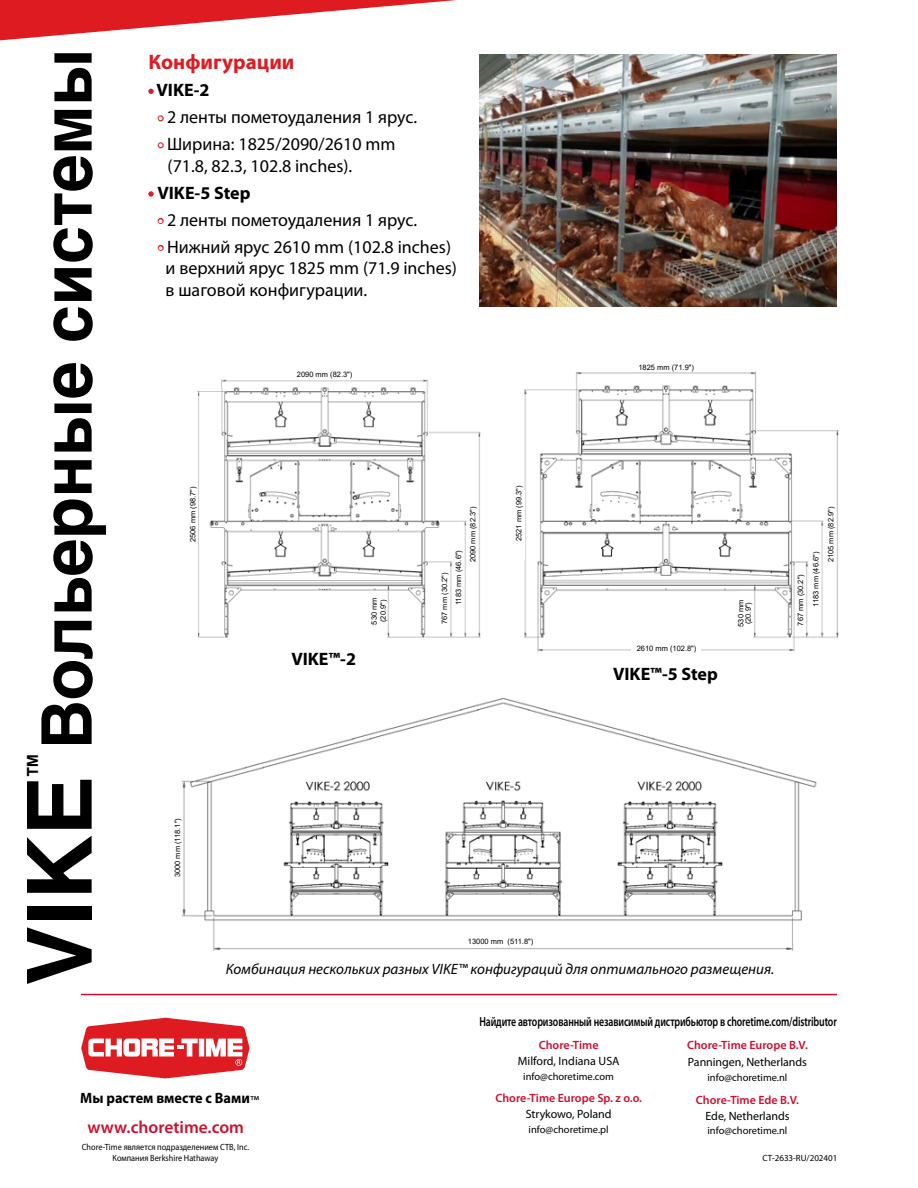
<style>
.page{position:relative;width:918px;height:1188px;background:#fff}
.page>*{position:absolute;margin:0;border:0;box-sizing:border-box;transform-origin:0 0}
.t1{font:700 69.9px "Helvetica LT Std";letter-spacing:-.005em;color:#000}
.t2{font:700 27px "Arial";color:#000}
.t3{font:700 21px "Myriad Pro";color:#df1b22}
.t4{font:18px/21.6px "Myriad Pro";color:#000}
.t5{font:700 18px "Myriad Pro";color:#000}
.t6{font:600 17.4px "Myriad Pro";color:#ce0e2d}
.t7{font:italic 15px "Myriad Pro";color:#000}
.t8{font:700 15px "Myriad Pro";color:#000;scale:.96 1}
.t9{font:600 13.2px "Myriad Pro";letter-spacing:-.01em;color:#000;scale:.74 1}
.t10{font:600 12px "Myriad Pro";color:#ce0e2d}
.t11{font:12px "Myriad Pro";letter-spacing:-.005em;color:#000}
.t12{font:10.5px "Myriad Pro";color:#000}
.t13{font:9px/10.8px "Myriad Pro";color:#000;text-align:center;scale:.92 1}
.t14{font:9px "Myriad Pro";color:#000}
.t15{font:7.5px/7.5px "Arial";color:#000;text-align:center}
.s1{font-size:90px}
.s2{font-weight:400;color:#df1b22}
.s3{color:#df1b22}
</style>
<div class="page">
<img style="left:479px;top:54px;width:358px;height:253px">
<svg style="left:0;top:0;width:457px;height:40px"></svg>
<img style="left:182px;top:698px;width:635px;height:253px">
<div style="left:467px;top:932px;width:69px;height:14px;background:#fff"></div>
<div style="left:451px;top:939px;width:100px;height:8px;background:#fff"></div>
<div style="left:168px;top:813px;width:15px;height:70px;background:#fff"></div>
<img style="left:524px;top:371px;width:315px;height:281px">
<div style="left:631px;top:641px;width:70px;height:14px;background:#fff"></div>
<div style="left:511px;top:491px;width:14px;height:69px;background:#fff"></div>
<div style="left:579px;top:364px;width:175px;height:8px;background:#fff"></div>
<div style="left:738px;top:591px;width:16px;height:44px;background:#fff"></div>
<div style="left:798px;top:567px;width:7px;height:66px;background:#fff"></div>
<div style="left:813px;top:524px;width:8px;height:111px;background:#fff"></div>
<div style="left:828px;top:434px;width:8px;height:201px;background:#fff"></div>
<img style="left:197px;top:386px;width:284px;height:252px">
<img style="left:221px;top:379px;width:208px;height:7px">
<div style="left:190px;top:392px;width:8px;height:245px;background:#fff"></div>
<div style="left:371px;top:591px;width:16px;height:40px;background:#fff"></div>
<div style="left:442px;top:570px;width:7px;height:57px;background:#fff"></div>
<div style="left:456px;top:549px;width:7px;height:57px;background:#fff"></div>
<div style="left:470px;top:434px;width:8px;height:201px;background:#fff"></div>
<hr style="left:81px;top:994px;width:756px;height:1px;background:#ce0e2d">
<svg style="left:81px;top:1018px;width:169px;height:60px"></svg>
<h1 class="t1" style="left:24px;top:986px;width:938px;rotate:-90deg"><span class="s1">VIKE</span> Вольерные системы</h1>
<h2 class="t2" style="left:18px;top:779px;width:28px;rotate:-90deg">™</h2>
<h3 class="t3" style="left:148px;top:48px;width:148px">Конфигурации</h3>
<h3 class="t5" style="left:148px;top:78px;width:63px"><span class="s2">•</span> VIKE-2</h3>
<h3 class="t4" style="left:158px;top:106px;width:261px"><span class="s3">•</span> 2 ленты пометоудаления 1 ярус.</h3>
<h3 class="t4" style="left:168px;top:133px;width:229px;text-indent:-9px"><span class="s3">•</span> Ширина: 1825/2090/2610 mm (71.8, 82.3, 102.8 inches).</h3>
<h3 class="t5" style="left:148px;top:181px;width:103px"><span class="s2">•</span> VIKE-5 Step</h3>
<h3 class="t4" style="left:158px;top:209px;width:261px"><span class="s3">•</span> 2 ленты пометоудаления 1 ярус.</h3>
<h3 class="t4" style="left:166px;top:236px;width:293px;text-indent:-7px"><span class="s3">•</span> Нижний ярус 2610 mm (102.8 inches) и верхний ярус 1825 mm (71.9 inches) в шаговой конфигурации.</h3>
<p class="t15" style="left:297px;top:371px;width:57px">2090 mm (82.3")</p>
<p class="t15" style="left:189px;top:542px;width:57px;rotate:-90deg">2506 mm (98.7")</p>
<h3 class="t5" style="left:291px;top:647px;width:66px">VIKE™-2</h3>
<p class="t15" style="left:369px;top:625px;width:29px;line-height:9px;rotate:-90deg">530 mm (20.9")</p>
<p class="t15" style="left:469px;top:562px;width:57px;rotate:-90deg">2090 mm (82.3")</p>
<p class="t15" style="left:455px;top:605px;width:57px;rotate:-90deg">1183 mm (46.6")</p>
<p class="t15" style="left:441px;top:624px;width:53px;rotate:-90deg">767 mm (30.2")</p>
<p class="t15" style="left:515px;top:541px;width:57px;rotate:-90deg">2521 mm (99.3")</p>
<p class="t15" style="left:638px;top:363px;width:57px">1825 mm (71.9")</p>
<p class="t15" style="left:637px;top:645px;width:61px">2610 mm (102.8")</p>
<h3 class="t5" style="left:613px;top:662px;width:106px">VIKE™-5 Step</h3>
<p class="t15" style="left:737px;top:627px;width:29px;rotate:-90deg">530 mm (20.9")</p>
<p class="t15" style="left:797px;top:626px;width:53px;rotate:-90deg">767 mm (30.2")</p>
<p class="t15" style="left:827px;top:562px;width:57px;rotate:-90deg">2105 mm (82.9")</p>
<p class="t15" style="left:812px;top:607px;width:57px;rotate:-90deg">1183 mm (46.6")</p>
<p class="t15" style="left:174px;top:877px;width:61px;rotate:-90deg">3000 mm (118.1")</p>
<p class="t15" style="left:468px;top:938px;width:67px">13000 mm (511.8")</p>
<h3 class="t7" style="left:226px;top:960px;width:550px">Комбинация нескольких разных VIKE™ конфигураций для оптимального размещения.</h3>
<h3 class="t9" style="left:479px;top:1013px;width:485px">Найдите авторизованный независимый дистрибьютор в choretime.com/distributor</h3>
<h3 class="t8" style="left:80px;top:1089px;width:188px">Мы растем вместе с Вами<sub>™</sub></h3>
<h3 class="t6" style="left:88px;top:1116px;width:158px">www.choretime.com</h3>
<p class="t13" style="left:82px;top:1141px;width:183px">Chore-Time является подразделением CTB, Inc.<br>Компания Berkshire Hathaway</p>
<h3 class="t10" style="left:539px;top:1037px;width:61px">Chore-Time</h3>
<h3 class="t11" style="left:518px;top:1054px;width:103px">Milford, Indiana USA</h3>
<h3 class="t12" style="left:523px;top:1070px;width:92px">info@choretime.com</h3>
<h3 class="t10" style="left:495px;top:1090px;width:148px">Chore-Time Europe Sp. z o.o.</h3>
<h3 class="t11" style="left:526px;top:1107px;width:87px">Strykowo, Poland</h3>
<h3 class="t12" style="left:529px;top:1123px;width:82px">info@choretime.pl</h3>
<h3 class="t10" style="left:687px;top:1038px;width:122px">Chore-Time Europe B.V.</h3>
<h3 class="t11" style="left:688px;top:1054px;width:121px">Panningen, Netherlands</h3>
<h3 class="t12" style="left:708px;top:1071px;width:81px">info@choretime.nl</h3>
<h3 class="t10" style="left:696px;top:1092px;width:105px">Chore-Time Ede B.V.</h3>
<h3 class="t11" style="left:706px;top:1109px;width:85px">Ede, Netherlands</h3>
<h3 class="t12" style="left:708px;top:1124px;width:81px">info@choretime.nl</h3>
<p class="t14" style="left:763px;top:1152px;width:76px">CT-2633-RU/202401</p>
</div>
